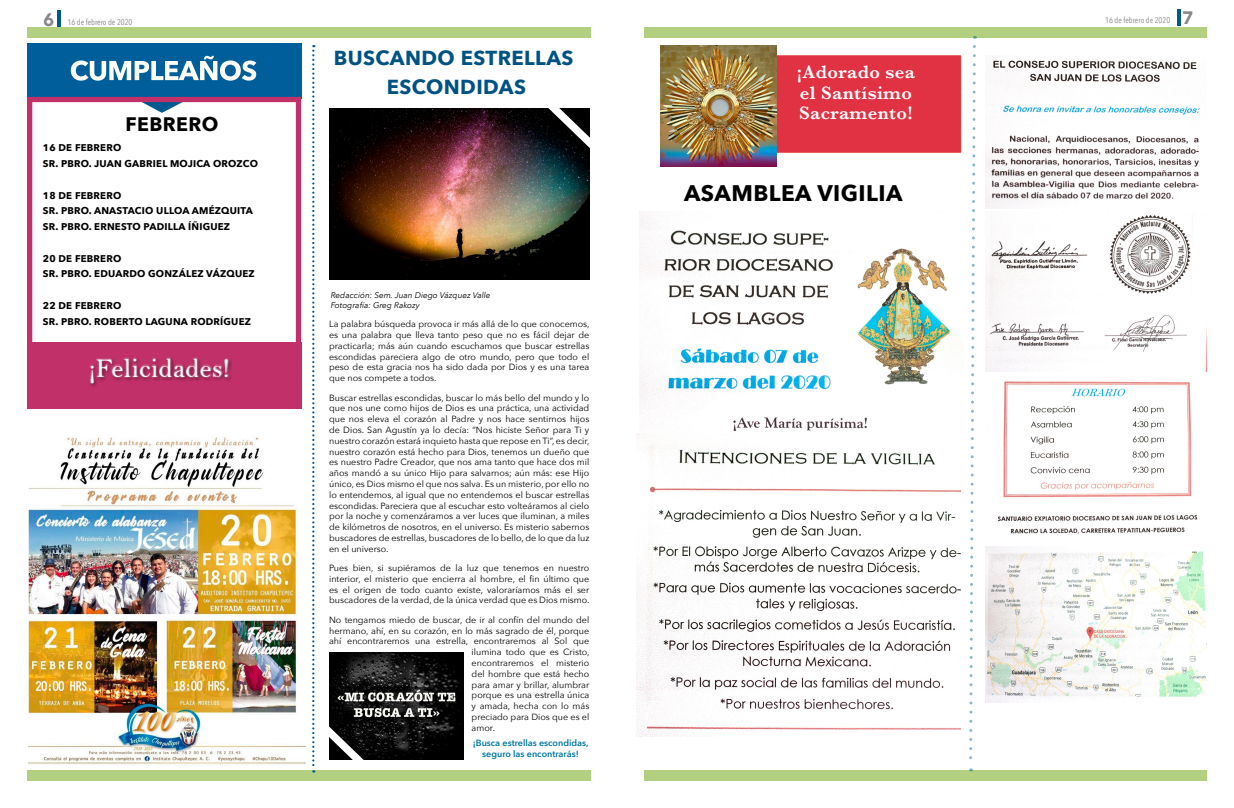
<style>
.page{position:relative;width:1234px;height:808px;background:#fff}
.page>*{position:absolute;margin:0;border:0;box-sizing:border-box;transform-origin:0 0}
.t1{font:27px "Bell";letter-spacing:.02em;color:#fff}
.t2{font:700 22.5px "Avenir Next";letter-spacing:.02em;color:#010200}
.t3{font:700 20.25px/28.6px "Avenir Next";letter-spacing:.02em;color:#005282;text-align:center}
.t4{font:700 19.5px "Avenir Next";letter-spacing:.02em;color:#000}
.t5{font:600 18.75px/20.2px "Baskerville";letter-spacing:.02em;color:#fff}
.t6{font:700 9.75px/15.8px "Avenir Next";letter-spacing:.02em;color:#000}
.t7{font:9px/10.8px "Avenir Next";color:#010200;text-align:justify}
.t8{font:600 9px/10.8px "Avenir Next";color:#0077a1;text-align:center}
.t9{font:italic 8.25px/9.9px "Avenir Next";color:#000}
.t10{font:8.25px "Avenir Next Condensed";color:#89878c}
.s1{font-family:"Avenir";font-weight:900;font-size:18px}
</style>
<div class="page">
<div style="left:644px;top:770px;width:562px;height:11px;background:#b3d080"></div>
<div style="left:644px;top:27px;width:562px;height:10px;background:#b3d080"></div>
<hr style="left:1177px;top:9px;width:3px;height:17px;background:#005989">
<div style="left:27px;top:27px;width:563px;height:10px;background:#b3d080"></div>
<hr style="left:57px;top:11px;width:3px;height:16px;background:#005989">
<div style="left:27px;top:770px;width:563px;height:11px;background:#b3d080"></div>
<div style="left:764px;top:55px;width:196px;height:98px;background:#e13244;border:1px solid #e23738"></div>
<img style="left:28px;top:437px;width:277px;height:328px">
<div style="left:27px;top:43px;width:274px;height:55px;background:#005f9b"></div>
<svg style="left:71px;top:56px;width:185px;height:25px"></svg>
<svg style="left:143px;top:103px;width:38px;height:10px"></svg>
<div style="left:27px;top:97px;width:274px;height:312px;border:5px solid #c2306a"></div>
<div style="left:27px;top:342px;width:274px;height:67px;background:#c2306a"></div>
<div style="left:89px;top:356px;width:144px;height:32px;background:#000;opacity:.75"></div>
<div style="left:90px;top:357px;width:139px;height:28px;background:#fff;opacity:.75"></div>
<img style="left:368px;top:108px;width:221px;height:171px">
<img style="left:368px;top:652px;width:95px;height:108px">
<svg style="left:544px;top:108px;width:46px;height:45px"></svg>
<svg style="left:312px;top:45px;width:56px;height:727px"></svg>
<img style="left:639px;top:211px;width:323px;height:221px">
<img style="left:636px;top:433px;width:324px;height:304px">
<img style="left:660px;top:45px;width:116px;height:122px">
<img style="left:985px;top:60px;width:215px;height:149px">
<img style="left:985px;top:215px;width:221px;height:157px">
<img style="left:997px;top:381px;width:201px;height:153px">
<img style="left:985px;top:547px;width:221px;height:156px">
<svg style="left:967px;top:36px;width:10px;height:735px"></svg>
<p class="t10" style="left:44px;top:15px;width:90px"><span class="s1">6</span> 16 de febrero de 2020</p>
<p class="t10" style="left:1104px;top:13px;width:89px">16 de febrero de 2020 <span class="s1">7</span></p>
<h3 class="t4" style="left:126px;top:108px;width:94px">FEBRERO</h3>
<p class="t6" style="left:43px;top:140px;width:216px">16 DE FEBRERO<br>SR. PBRO. JUAN GABRIEL MOJICA OROZCO</p>
<p class="t6" style="left:43px;top:187px;width:211px">18 DE FEBRERO<br>SR. PBRO. ANASTACIO ULLOA AMÉZQUITA<br>SR. PBRO. ERNESTO PADILLA ÍÑIGUEZ</p>
<p class="t6" style="left:43px;top:250px;width:213px">20 DE FEBRERO<br>SR. PBRO. EDUARDO GONZÁLEZ VÁZQUEZ</p>
<p class="t6" style="left:43px;top:297px;width:209px">22 DE FEBRERO<br>SR. PBRO. ROBERTO LAGUNA RODRÍGUEZ</p>
<h1 class="t1" style="left:89px;top:352px;width:141px">¡Felicidades!</h1>
<h3 class="t3" style="left:334px;top:44px;width:241px">BUSCANDO ESTRELLAS<br>ESCONDIDAS</h3>
<p class="t9" style="left:331px;top:290px;width:161px">Redacción: Sem. Juan Diego Vázquez Valle<br>Fotografía: Greg Rakozy</p>
<p class="t7" style="left:329px;top:318px;width:262px">La palabra búsqueda provoca ir más allá de lo que conocemos, es una palabra que lleva tanto peso que no es fácil dejar de practicarla; más aún cuando escuchamos que buscar estrellas escondidas pareciera algo de otro mundo, pero que todo el peso de esta gracia nos ha sido dada por Dios y es una tarea que nos compete a todos.</p>
<p class="t7" style="left:329px;top:392px;width:262px">Buscar estrellas escondidas, buscar lo más bello del mundo y lo que nos une como hijos de Dios es una práctica, una actividad que nos eleva el corazón al Padre y nos hace sentirnos hijos de Dios. San Agustín ya lo decía: “Nos hiciste Señor para Ti y nuestro corazón estará inquieto hasta que repose en Ti”, es decir, nuestro corazón está hecho para Dios, tenemos un dueño que es nuestro Padre Creador, que nos ama tanto que hace dos mil años mandó a su único Hijo para salvarnos; aún más: ese Hijo único, es Dios mismo el que nos salva. Es un misterio, por ello no lo entendemos, al igual que no entendemos el buscar estrellas escondidas. Pareciera que al escuchar esto volteáramos al cielo por la noche y comenzáramos a ver luces que iluminan, a miles de kilómetros de nosotros, en el universo. Es misterio sabernos buscadores de estrellas, buscadores de lo bello, de lo que da luz en el universo.</p>
<p class="t7" style="left:329px;top:562px;width:262px">Pues bien, si supiéramos de la luz que tenemos en nuestro interior, el misterio que encierra al hombre, el fin último que es el origen de todo cuanto existe, valoraríamos más el ser buscadores de la verdad, de la única verdad que es Dios mismo.</p>
<p class="t7" style="left:329px;top:614px;width:262px">No tengamos miedo de buscar, de ir al confín del mundo del</p>
<p class="t7" style="left:329px;top:625px;width:262px">hermano, ahí, en su corazón, en lo más sagrado de él, porque</p>
<p class="t7" style="left:329px;top:635px;width:262px">ahí encontraremos una estrella, encontraremos al Sol que</p>
<p class="t7" style="left:471px;top:646px;width:119px">ilumina todo que es Cristo,</p>
<p class="t7" style="left:471px;top:657px;width:119px">encontraremos el misterio</p>
<p class="t7" style="left:471px;top:668px;width:119px">del hombre que está hecho</p>
<p class="t7" style="left:471px;top:679px;width:119px">para amar y brillar, alumbrar</p>
<p class="t7" style="left:471px;top:689px;width:119px">porque es una estrella única</p>
<p class="t7" style="left:471px;top:700px;width:119px">y amada, hecha con lo más</p>
<p class="t7" style="left:471px;top:711px;width:119px">preciado para Dios que es el</p>
<p class="t7" style="left:471px;top:722px;width:25px">amor.</p>
<p class="t8" style="left:472px;top:737px;width:117px">¡Busca estrellas escondidas, seguro las encontrarás!</p>
<h3 class="t5" style="left:796px;top:62px;width:119px">¡Adorado sea el Santísimo<br>Sacramento!</h3>
<h2 class="t2" style="left:684px;top:173px;width:220px">ASAMBLEA VIGILIA</h2>
</div>
